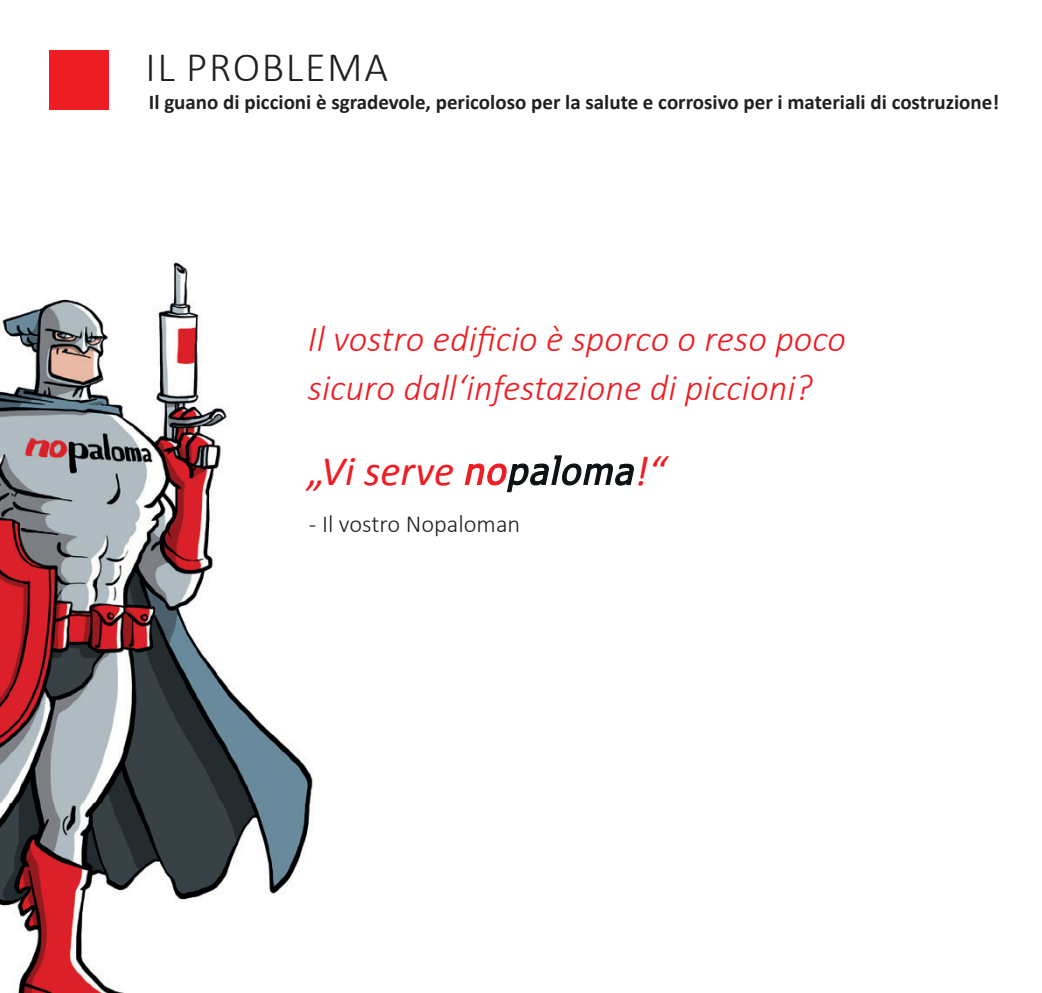
<style>
.page{position:relative;width:1042px;height:993px;background:#fff}
.page>*{position:absolute;margin:0;border:0;box-sizing:border-box;transform-origin:0 0}
.t1{font:300 42px "Calibri";letter-spacing:.04em;color:#231f20}
.t2{font:italic 42px "Calibri";color:#ee1d23}
.t3{font:italic 300 36.75px/49px "Calibri";color:#ee1d23}
.t4{font:300 24.5px "Calibri";color:#231f20}
.t5{font:700 21px "Calibri";color:#231f20}
</style>
<div class="page">
<div style="left:50px;top:50px;width:59px;height:59px;background:#ee1d23"></div>
<img style="left:0;top:262px;width:313px;height:730px">
<svg style="left:465px;top:455px;width:169px;height:37px"></svg>
<h1 class="t1" style="left:145px;top:41px;width:244px">IL PROBLEMA</h1>
<p class="t5" style="left:149px;top:89px;width:852px">Il guano di piccioni è sgradevole, pericoloso per la salute e corrosivo per i materiali di costruzione!</p>
<h1 class="t1" style="left:145px;top:41px;width:260px">DAS PROBLEM</h1>
<p class="t5" style="left:154px;top:89px;width:518px">hr Gebäude ist von Taubenk t verunreinigt oder gefährd t?</p>
<h2 class="t3" style="left:308px;top:313px;width:540px">Il vostro edificio è sporco o reso poco sicuro dall‘infestazione di piccioni?</h2>
<h1 class="t2" style="left:308px;top:442px;width:148px">„Vi serve</h1>
<h1 class="t2" style="left:635px;top:442px;width:33px">!“</h1>
<p class="t4" style="left:309px;top:508px;width:213px">- Il vostro Nopaloman</p>
</div>
